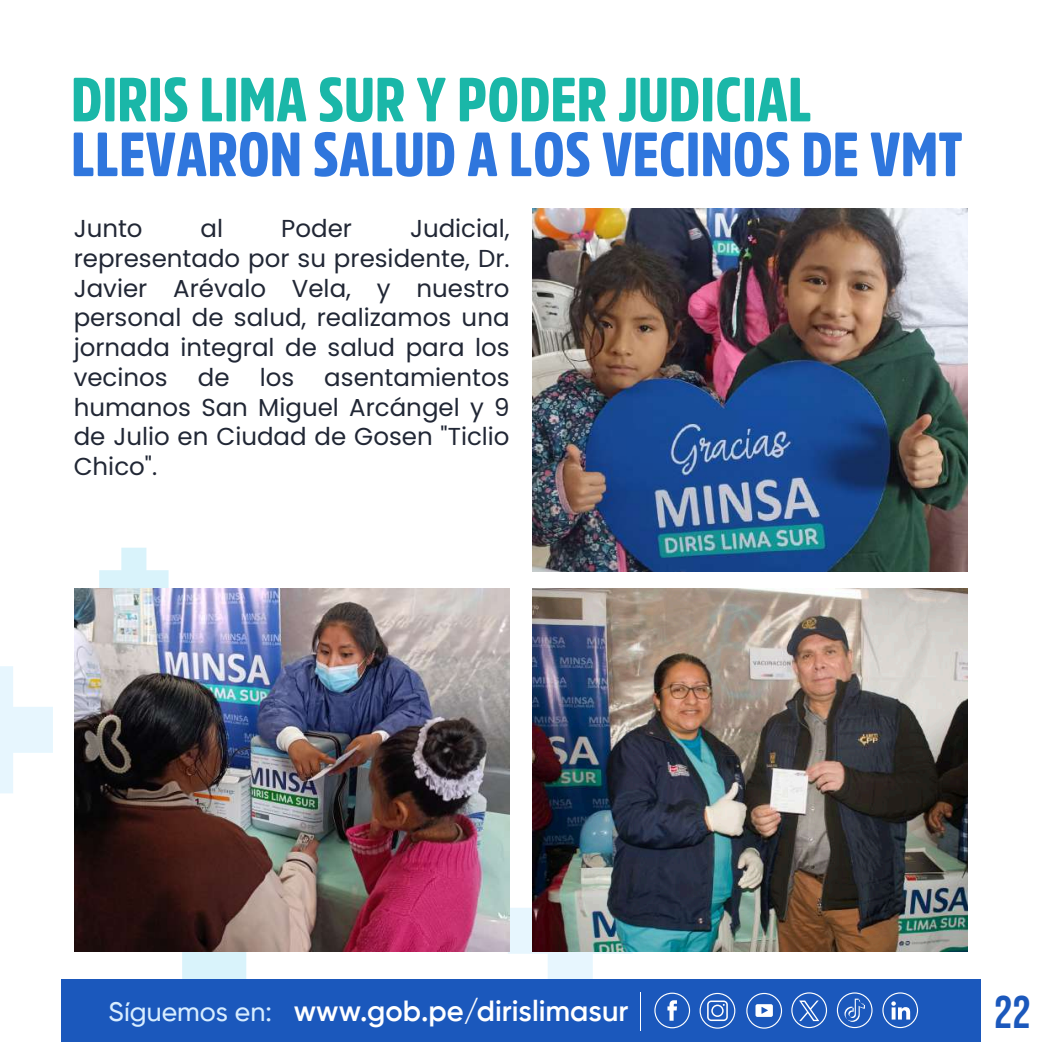
<style>
.page{position:relative;width:1042px;height:1042px;background:#fff}
.page>*{position:absolute;margin:0;border:0;box-sizing:border-box;transform-origin:0 0}
.t1{font:900 61.77px "Amsi Pro Cond";color:#2f76dd}
.t2{font:900 61.77px "Amsi Pro Cond";color:#1ab7a8}
.t3{font:45.85px "Bebas Neue";color:#1b58bc}
.t4{font:600 29.05px "Gilroy";color:#fff}
.t5{font:24.5px/29.8px "Poppins";color:#212735;text-align:justify}
.s1{font-weight:500;font-size:26.6px;color:#d7edff}
</style>
<div class="page">
<div style="left:182px;top:952px;width:65px;height:27px;background:#d9f3fb"></div>
<svg style="left:99px;top:548px;width:70px;height:40px"></svg>
<svg style="left:0;top:666px;width:53px;height:127px"></svg>
<svg style="left:508px;top:867px;width:125px;height:112px"></svg>
<div style="left:62px;top:979px;width:919px;height:63px;background:#1b58bc"></div>
<svg style="left:654px;top:992px;width:36px;height:36px"></svg>
<svg style="left:699px;top:993px;width:36px;height:35px"></svg>
<svg style="left:746px;top:993px;width:36px;height:35px"></svg>
<svg style="left:837px;top:992px;width:35px;height:36px"></svg>
<svg style="left:791px;top:992px;width:36px;height:36px"></svg>
<svg style="left:882px;top:992px;width:36px;height:36px"></svg>
<hr style="left:640px;top:992px;width:1px;height:39px;background:#fff">
<img style="left:532px;top:209px;width:435px;height:363px">
<img style="left:532px;top:588px;width:435px;height:364px">
<img style="left:74px;top:588px;width:435px;height:364px">
<h1 class="t2" style="left:71px;top:57px;width:742px">DIRIS LIMA SUR Y PODER JUDICIAL</h1>
<h1 class="t1" style="left:71px;top:112px;width:893px">LLEVARON SALUD A LOS VECINOS DE VMT</h1>
<p class="t5" style="left:74px;top:214px;width:437px;text-indent:336px">Judicial, representado por su presidente, Dr.<br>Javier Arévalo Vela, y nuestro personal de salud, realizamos una jornada integral de salud para los vecinos de los asentamientos humanos San Miguel Arcángel y 9 de Julio en Ciudad de Gosen "Ticlio Chico".</p>
<p class="t5" style="left:74px;top:214px;width:70px">Junto</p>
<p class="t5" style="left:201px;top:214px;width:24px">al</p>
<p class="t5" style="left:281px;top:214px;width:72px">Poder</p>
<p class="t4" style="left:109px;top:993px;width:521px"><span class="s1">Síguemos en:</span> www.gob.pe/dirislimasur</p>
<h2 class="t3" style="left:994px;top:986px;width:38px">22</h2>
</div>
